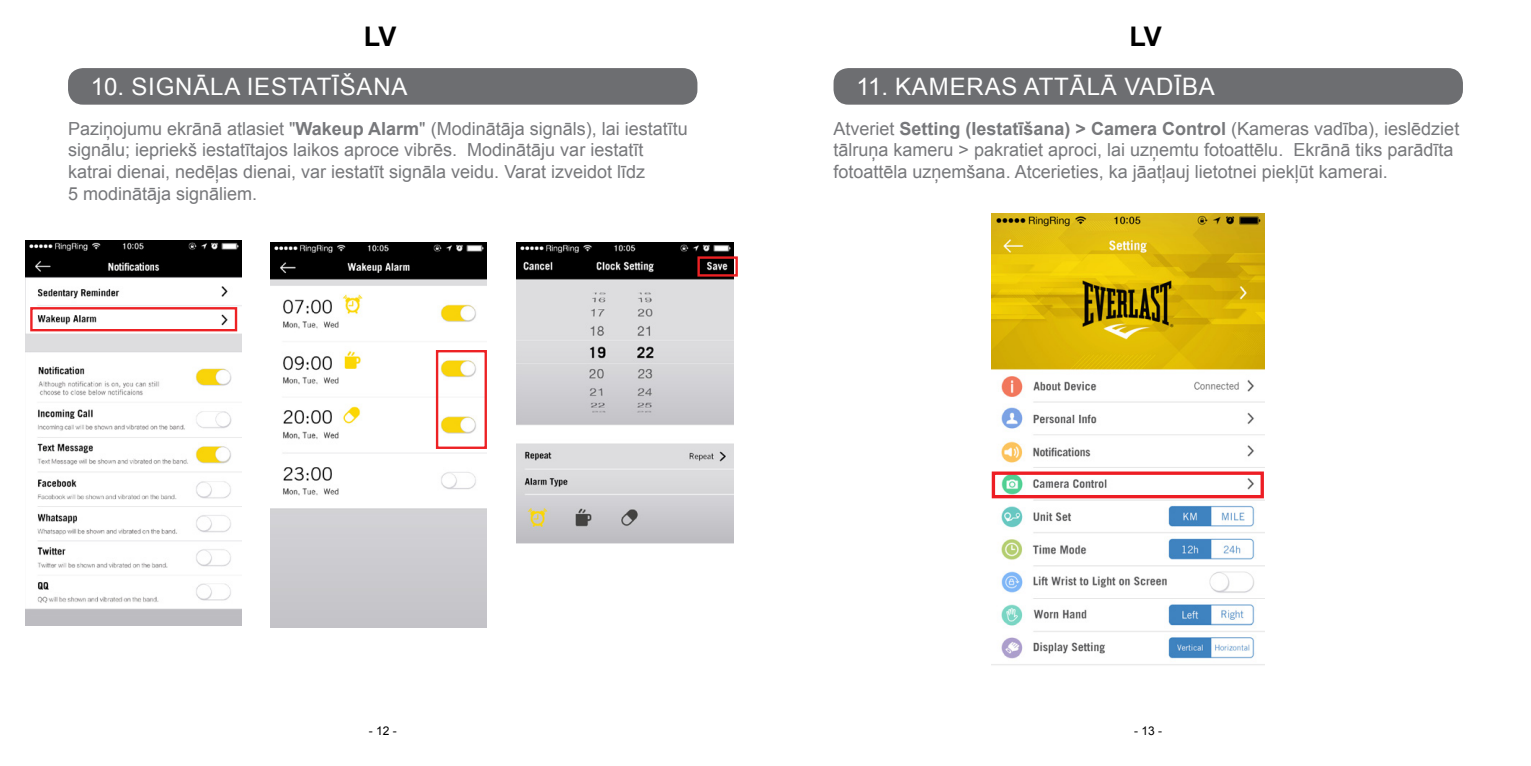
<style>
.page{position:relative;width:1531px;height:766px;background:#fff}
.page>*{position:absolute;margin:0;border:0;box-sizing:border-box;transform-origin:0 0}
.t1{font:700 27px "Arial";color:#000}
.t2{font:24px "Arial";letter-spacing:.035em;color:#fff}
.t3{font:18px/21.6px "Arial";color:#77787b}
.t4{font:12px "Arial";color:#000}
.s1{font-weight:700}
</style>
<div class="page">
<img style="left:271px;top:242px;width:216px;height:385px">
<img style="left:517px;top:242px;width:216px;height:302px">
<img style="left:26px;top:240px;width:216px;height:385px">
<div style="left:68px;top:68px;width:629px;height:37px;background:#6d6e71;border-radius:15px"></div>
<img style="left:992px;top:213px;width:273px;height:452px">
<div style="left:833px;top:68px;width:630px;height:37px;background:#6d6e71;border-radius:15px"></div>
<div style="left:992px;top:471px;width:272px;height:27px;border:3px solid #ed1d24"></div>
<div style="left:30px;top:307px;width:207px;height:24px;border:2px solid #ed2124"></div>
<div style="left:436px;top:350px;width:51px;height:99px;border:2px solid #ed2124"></div>
<div style="left:697px;top:256px;width:41px;height:20px;border:2px solid #ed2124"></div>
<h1 class="t1" style="left:364px;top:18px;width:34px">LV</h1>
<h1 class="t1" style="left:1129px;top:18px;width:34px">LV</h1>
<h2 class="t2" style="left:91px;top:70px;width:318px">10. SIGNĀLA IESTATĪŠANA</h2>
<p class="t3" style="left:68px;top:117px;width:621px">Paziņojumu ekrānā atlasiet "<span class="s1">Wakeup Alarm</span>" (Modinātāja signāls), lai iestatītu signālu; iepriekš iestatītajos laikos aproce vibrēs. Modinātāju var iestatīt katrai dienai, nedēļas dienai, var iestatīt signāla veidu. Varat izveidot līdz<br>5 modinātāja signāliem.</p>
<h2 class="t2" style="left:856px;top:70px;width:360px">11. KAMERAS ATTĀLĀ VADĪBA</h2>
<p class="t3" style="left:833px;top:117px;width:627px">Atveriet <span class="s1">Setting (Iestatīšana) &gt; Camera Control</span> (Kameras vadība), ieslēdziet tālruņa kameru &gt; pakratiet aproci, lai uzņemtu fotoattēlu. Ekrānā tiks parādīta fotoattēla uzņemšana. Atcerieties, ka jāatļauj lietotnei piekļūt kamerai.</p>
<p class="t4" style="left:369px;top:722px;width:30px">- 12 -</p>
<p class="t4" style="left:1134px;top:722px;width:30px">- 13 -</p>
</div>
